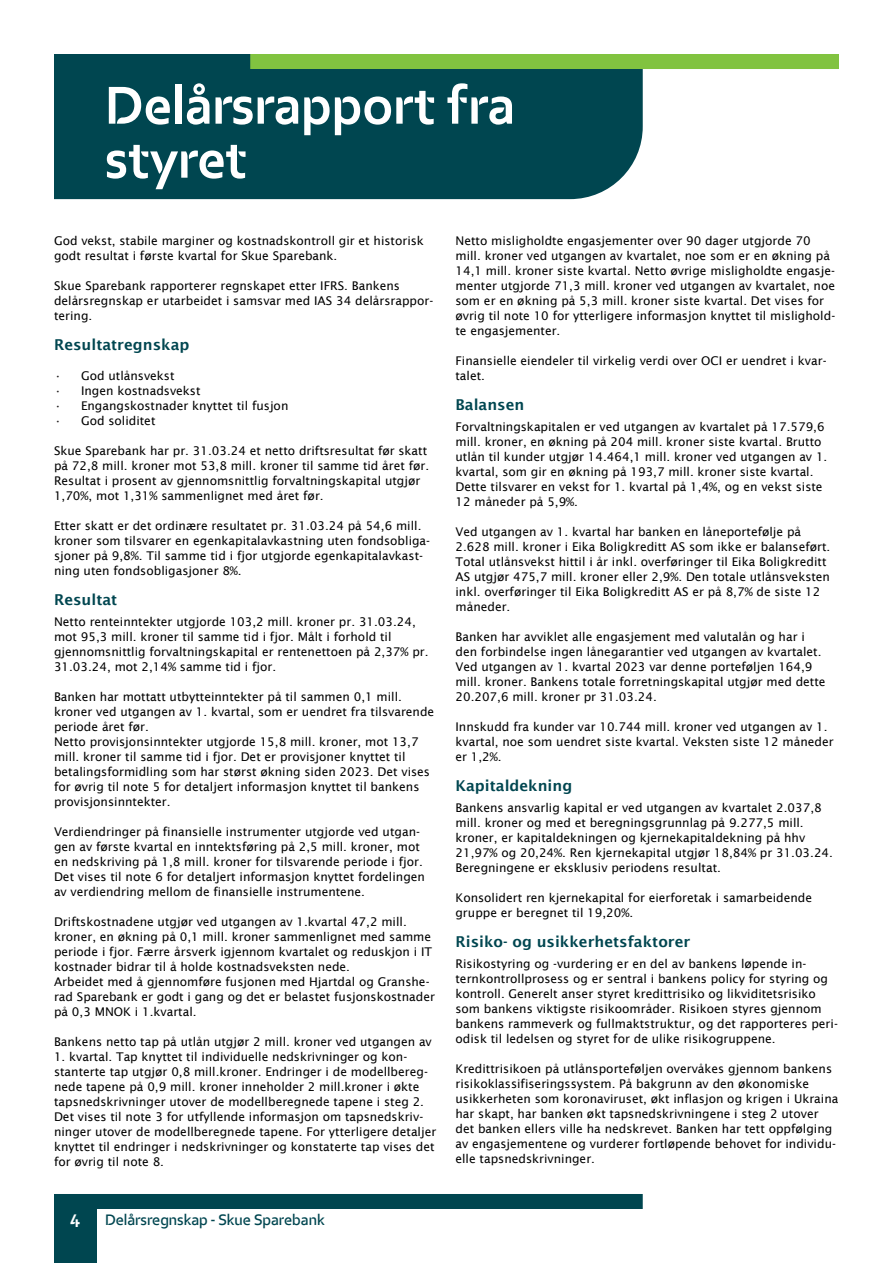
<style>
.page{position:relative;width:893px;height:1263px;background:#fff}
.page>*{position:absolute;margin:0;border:0;box-sizing:border-box;transform-origin:0 0}
.t1{font:700 52.5px/54px "Eika";color:#fff}
.t2{font:700 18px "Eika";color:#fff}
.t3{font:600 15px "Lucida Sans";color:#004650}
.t4{font:600 15px "Eika";color:#004650}
.t5{font:12px/15px "Lucida Sans";color:#000}
.s1{color:#231f20}
</style>
<div class="page">
<div style="left:54px;top:1209px;width:43px;height:54px;background:#004650"></div>
<div style="left:54px;top:1194px;width:589px;height:15px;background:#004650"></div>
<div style="left:54px;top:54px;width:589px;height:145px;background:#004650"></div>
<div style="left:250px;top:54px;width:589px;height:15px;background:#81c340"></div>
<p class="t1" style="left:105px;top:78px;width:411px">Delårsrapport fra styret</p>
<p class="t5" style="left:54px;top:233px;width:371px">God vekst, stabile marginer og kostnadskontroll gir et historisk godt resultat i første kvartal for Skue Sparebank.</p>
<p class="t5" style="left:54px;top:278px;width:381px">Skue Sparebank rapporterer regnskapet etter IFRS. Bankens delårsregnskap er utarbeidet i samsvar med IAS 34 delårsrappor&shy;tering.</p>
<p class="t3" style="left:54px;top:336px;width:137px">Resultatregnskap</p>
<p class="t5" style="left:54px;top:368px;width:122px"><span class="s1">•</span> God utlånsvekst</p>
<p class="t5" style="left:54px;top:383px;width:148px"><span class="s1">•</span> Ingen kostnadsvekst</p>
<p class="t5" style="left:54px;top:398px;width:236px"><span class="s1">•</span> Engangskostnader knyttet til fusjon</p>
<p class="t5" style="left:54px;top:413px;width:103px"><span class="s1">•</span> God soliditet</p>
<p class="t5" style="left:54px;top:443px;width:377px">Skue Sparebank har pr. 31.03.24 et netto driftsresultat før skatt på 72,8 mill. kroner mot 53,8 mill. kroner til samme tid året før.<br>Resultat i prosent av gjennomsnittlig forvaltningskapital utgjør 1,70%, mot 1,31% sammenlignet med året før.</p>
<p class="t5" style="left:54px;top:518px;width:378px">Etter skatt er det ordinære resultatet pr. 31.03.24 på 54,6 mill. kroner som tilsvarer en egenkapitalavkastning uten fondsobliga&shy;sjoner på 9,8%. Til samme tid i fjor utgjorde egenkapitalavkast&shy;ning uten fondsobligasjoner 8%.</p>
<p class="t3" style="left:54px;top:591px;width:65px">Resultat</p>
<p class="t5" style="left:54px;top:614px;width:376px">Netto renteinntekter utgjorde 103,2 mill. kroner pr. 31.03.24, mot 95,3 mill. kroner til samme tid i fjor. Målt i forhold til gjennomsnittlig forvaltningskapital er rentenettoen på 2,37% pr.<br>31.03.24, mot 2,14% samme tid i fjor.</p>
<p class="t5" style="left:54px;top:689px;width:382px">Banken har mottatt utbytteinntekter på til sammen 0,1 mill. kroner ved utgangen av 1. kvartal, som er uendret fra tilsvarende periode året før.</p>
<p class="t5" style="left:54px;top:734px;width:378px">Netto provisjonsinntekter utgjorde 15,8 mill. kroner, mot 13,7 mill. kroner til samme tid i fjor. Det er provisjoner knyttet til betalingsformidling som har størst økning siden 2023. Det vises for øvrig til note 5 for detaljert informasjon knyttet til bankens provisjonsinntekter.</p>
<p class="t5" style="left:54px;top:824px;width:372px">Verdiendringer på finansielle instrumenter utgjorde ved utgan&shy;gen av første kvartal en inntektsføring på 2,5 mill. kroner, mot en nedskriving på 1,8 mill. kroner for tilsvarende periode i fjor.<br>Det vises til note 6 for detaljert informasjon knyttet fordelingen av verdiendring mellom de finansielle instrumentene.</p>
<p class="t5" style="left:54px;top:914px;width:380px">Driftskostnadene utgjør ved utgangen av 1.kvartal 47,2 mill. kroner, en økning på 0,1 mill. kroner sammenlignet med samme periode i fjor. Færre årsverk igjennom kvartalet og reduskjon i IT kostnader bidrar til å holde kostnadsveksten nede.</p>
<p class="t5" style="left:54px;top:974px;width:382px">Arbeidet med å gjennomføre fusjonen med Hjartdal og Granshe&shy;rad Sparebank er godt i gang og det er belastet fusjonskostnader på 0,3 MNOK i 1.kvartal.</p>
<p class="t5" style="left:54px;top:1034px;width:379px">Bankens netto tap på utlån utgjør 2 mill. kroner ved utgangen av</p>
<p class="t5" style="left:54px;top:1049px;width:384px">1. kvartal. Tap knyttet til individuelle nedskrivninger og kon&shy;stanterte tap utgjør 0,8 mill.kroner. Endringer i de modellbereg&shy;nede tapene på 0,9 mill. kroner inneholder 2 mill.kroner i økte tapsnedskrivninger utover de modellberegnede tapene i steg 2.<br>Det vises til note 3 for utfyllende informasjon om tapsnedskriv&shy;ninger utover de modellberegnede tapene. For ytterligere detaljer knyttet til endringer i nedskrivninger og konstaterte tap vises det for øvrig til note 8.</p>
<h2 class="t2" style="left:70px;top:1210px;width:12px">4</h2>
<p class="t4" style="left:105px;top:1211px;width:221px">Delårsregnskap - Skue Sparebank</p>
<p class="t5" style="left:455px;top:233px;width:381px">Netto misligholdte engasjementer over 90 dager utgjorde 70 mill. kroner ved utgangen av kvartalet, noe som er en økning på 14,1 mill. kroner siste kvartal. Netto øvrige misligholdte engasje&shy;menter utgjorde 71,3 mill. kroner ved utgangen av kvartalet, noe som er en økning på 5,3 mill. kroner siste kvartal. Det vises for øvrig til note 10 for ytterligere informasjon knyttet til mislighold&shy;te engasjementer.</p>
<p class="t5" style="left:455px;top:353px;width:373px">Finansielle eiendeler til virkelig verdi over OCI er uendret i kvar&shy;talet.</p>
<p class="t3" style="left:455px;top:396px;width:70px">Balansen</p>
<p class="t5" style="left:455px;top:419px;width:373px">Forvaltningskapitalen er ved utgangen av kvartalet på 17.579,6 mill. kroner, en økning på 204 mill. kroner siste kvartal. Brutto utlån til kunder utgjør 14.464,1 mill. kroner ved utgangen av 1. kvartal, som gir en økning på 193,7 mill. kroner siste kvartal.<br>Dette tilsvarer en vekst for 1. kvartal på 1,4%, og en vekst siste 12 måneder på 5,9%.</p>
<p class="t5" style="left:455px;top:524px;width:376px">Ved utgangen av 1. kvartal har banken en låneportefølje på 2.628 mill. kroner i Eika Boligkreditt AS som ikke er balanseført.<br>Total utlånsvekst hittil i år inkl. overføringer til Eika Boligkreditt AS utgjør 475,7 mill. kroner eller 2,9%. Den totale utlånsveksten inkl. overføringer til Eika Boligkreditt AS er på 8,7% de siste 12 måneder.</p>
<p class="t5" style="left:455px;top:629px;width:372px">Banken har avviklet alle engasjement med valutalån og har i den forbindelse ingen lånegarantier ved utgangen av kvartalet.<br>Ved utgangen av 1. kvartal 2023 var denne porteføljen 164,9 mill. kroner. Bankens totale forretningskapital utgjør med dette 20.207,6 mill. kroner pr 31.03.24.</p>
<p class="t5" style="left:455px;top:719px;width:380px">Innskudd fra kunder var 10.744 mill. kroner ved utgangen av 1. kvartal, noe som uendret siste kvartal. Veksten siste 12 måneder er 1,2%.</p>
<p class="t3" style="left:455px;top:777px;width:118px">Kapitaldekning</p>
<p class="t5" style="left:455px;top:800px;width:379px">Bankens ansvarlig kapital er ved utgangen av kvartalet 2.037,8 mill. kroner og med et beregningsgrunnlag på 9.277,5 mill. kroner, er kapitaldekningen og kjernekapitaldekning på hhv 21,97% og 20,24%. Ren kjernekapital utgjør 18,84% pr 31.03.24.<br>Beregningene er eksklusiv periodens resultat.</p>
<p class="t5" style="left:455px;top:890px;width:358px">Konsolidert ren kjernekapital for eierforetak i samarbeidende gruppe er beregnet til 19,20%.</p>
<p class="t3" style="left:455px;top:933px;width:236px">Risiko- og usikkerhetsfaktorer</p>
<p class="t5" style="left:455px;top:956px;width:384px">Risikostyring og -vurdering er en del av bankens løpende in&shy;ternkontrollprosess og er sentral i bankens policy for styring og kontroll. Generelt anser styret kredittrisiko og likviditetsrisiko som bankens viktigste risikoområder. Risikoen styres gjennom bankens rammeverk og fullmaktstruktur, og det rapporteres peri&shy;odisk til ledelsen og styret for de ulike risikogruppene.</p>
<p class="t5" style="left:455px;top:1061px;width:384px">Kredittrisikoen på utlånsporteføljen overvåkes gjennom bankens risikoklassifiseringssystem. På bakgrunn av den økonomiske usikkerheten som koronaviruset, økt inflasjon og krigen i Ukraina har skapt, har banken økt tapsnedskrivningene i steg 2 utover det banken ellers ville ha nedskrevet. Banken har tett oppfølging av engasjementene og vurderer fortløpende behovet for individu&shy;elle tapsnedskrivninger.</p>
</div>
